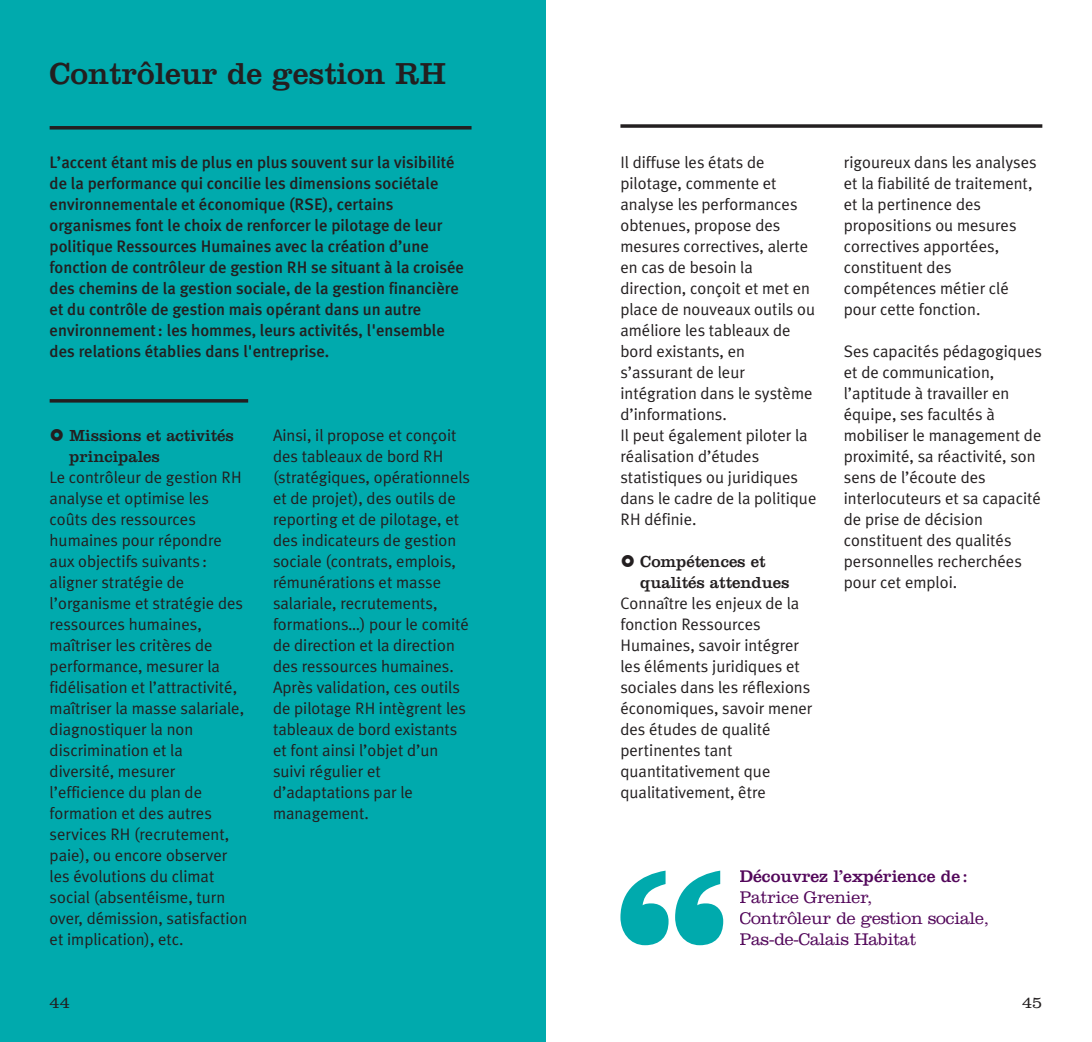
<style>
.page{position:relative;width:1092px;height:1042px;background:#fff}
.page>*{position:absolute;margin:0;border:0;box-sizing:border-box;transform-origin:0 0}
.t1{font:31.5px "Clarendon";color:#231f20}
.t2{font:300 17.5px/21px "Clarendon";letter-spacing:-.01em;color:#53085b}
.t3{font:17.5px "Clarendon";color:#53085b}
.t4{font:16.62px/21px "Meta Plus Normal";color:#231f20}
.t5{font:500 16.62px/21px "Meta Plus";color:#231f20}
.t6{font:16.62px/21px "Clarendon";color:#231f20}
.t7{font:300 16.62px "Clarendon";color:#231f20}
</style>
<div class="page">
<div style="left:0;top:0;width:546px;height:1042px;background:#00aaad"></div>
<svg style="left:620px;top:124px;width:422px;height:4px;background:#3e3a3b"></svg>
<svg style="left:50px;top:126px;width:421px;height:4px;background:#1e2f31"></svg>
<svg style="left:50px;top:399px;width:198px;height:4px"></svg>
<svg style="left:620px;top:870px;width:48px;height:75px"></svg>
<svg style="left:675px;top:870px;width:48px;height:75px"></svg>
<h1 class="t1" style="left:50px;top:64px;width:398px">Contrôleur de gestion RH</h1>
<p class="t5" style="left:50px;top:152px;width:416px">L’accent étant mis de plus en plus souvent sur la visibilité de la performance qui concilie les dimensions sociétale environnementale et économique (RSE), certains organismes font le choix de renforcer le pilotage de leur politique Ressources Humaines avec la création d’une fonction de contrôleur de gestion RH se situant à la croisée des chemins de la gestion sociale, de la gestion financière et du contrôle de gestion mais opérant dans un autre environnement: les hommes, leurs activités, l'ensemble des relations établies dans l'entreprise.</p>
<p class="t6" style="left:69px;top:427px;width:166px">Missions et activités principales</p>
<p class="t4" style="left:50px;top:467px;width:199px">Le contrôleur de gestion RH analyse et optimise les coûts des ressources humaines pour répondre aux objectifs suivants : aligner stratégie de l’organisme et stratégie des ressources humaines, maîtriser les critères de performance, mesurer la fidélisation et l’attractivité, maîtriser la masse salariale, diagnostiquer la non discrimination et la diversité, mesurer l’efficience du plan de formation et des autres services RH (recrutement, paie), ou encore observer les évolutions du climat social (absentéisme, turn over, démission, satisfaction et implication), etc.</p>
<p class="t4" style="left:273px;top:425px;width:199px">Ainsi, il propose et conçoit des tableaux de bord RH (stratégiques, opérationnels et de projet), des outils de reporting et de pilotage, et des indicateurs de gestion sociale (contrats, emplois, rémunérations et masse salariale, recrutements, formations…) pour le comité de direction et la direction des ressources humaines.<br>Après validation, ces outils de pilotage RH intègrent les tableaux de bord existants et font ainsi l’objet d’un suivi régulier et d’adaptations par le management.</p>
<p class="t4" style="left:620px;top:152px;width:197px">Il diffuse les états de pilotage, commente et analyse les performances obtenues, propose des mesures correctives, alerte en cas de besoin la direction, conçoit et met en place de nouveaux outils ou améliore les tableaux de bord existants, en s’assurant de leur intégration dans le système d’informations.<br>Il peut également piloter la réalisation d’études statistiques ou juridiques dans le cadre de la politique<br>RH définie.</p>
<p class="t6" style="left:640px;top:553px;width:151px">Compétences et qualités attendues</p>
<p class="t4" style="left:620px;top:593px;width:193px">Connaître les enjeux de la fonction Ressources<br>Humaines, savoir intégrer les éléments juridiques et sociales dans les réflexions économiques, savoir mener des études de qualité pertinentes tant quantitativement que qualitativement, être</p>
<p class="t4" style="left:843px;top:152px;width:194px">rigoureux dans les analyses et la fiabilité de traitement, et la pertinence des propositions ou mesures correctives apportées, constituent des compétences métier clé pour cette fonction.</p>
<p class="t4" style="left:843px;top:341px;width:200px">Ses capacités pédagogiques et de communication, l’aptitude à travailler en équipe, ses facultés à mobiliser le management de proximité, sa réactivité, son sens de l’écoute des interlocuteurs et sa capacité de prise de décision constituent des qualités personnelles recherchées pour cet emploi.</p>
<p class="t3" style="left:739px;top:870px;width:230px">Découvrez l’expérience de :</p>
<p class="t2" style="left:739px;top:889px;width:251px">Patrice Grenier,<br>Contrôleur de gestion sociale,<br>Pas-de-Calais Habitat</p>
<p class="t7" style="left:50px;top:997px;width:22px">44</p>
<p class="t7" style="left:1021px;top:997px;width:22px">45</p>
</div>
